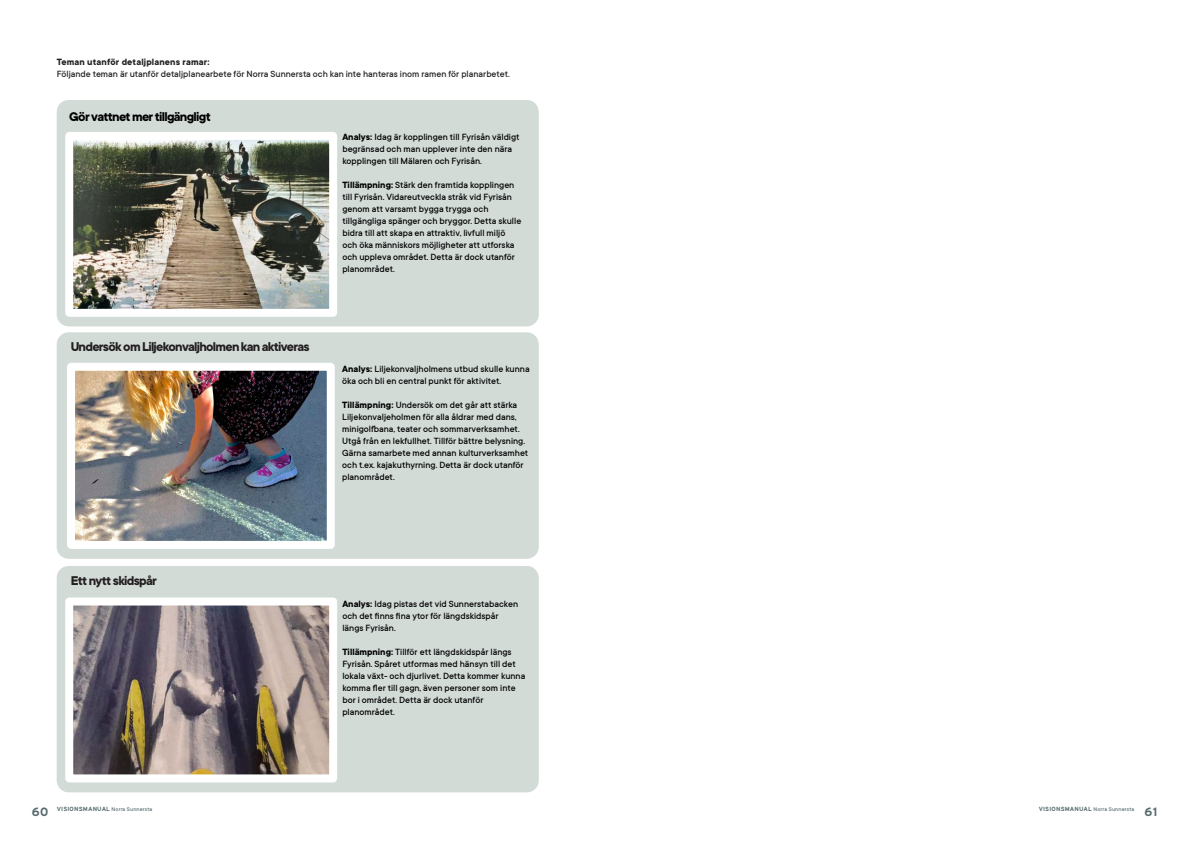
<style>
.page{position:relative;width:1191px;height:842px;background:#fff}
.page>*{position:absolute;margin:0;border:0;box-sizing:border-box;transform-origin:0 0}
.Rubrik_för_visuella{font:700 14px "TT Commons";letter-spacing:-.05em;color:#231f20}
.Rubrik_för_visuella-2{font:700 14px "TT Commons";letter-spacing:-.05em;color:#000}
.t1{font:700 12px "Interstate";color:#586c70}
.Text_för_visuella_ex{font:500 10px/12px "TT Commons";color:#000}
.Text_för_visuella_ex-2{font:500 10px "TT Commons";color:#231f20}
.Underrubrik_i_brödte{font:700 10px "TT Commons";letter-spacing:.015em;color:#231f20}
.t2{font:500 6px "TT Commons";letter-spacing:.025em;color:#586c70}
.s1{font-weight:700}
.s2{font-family:"Interstate";font-weight:700}
.s3{font-family:"Interstate";font-weight:700;font-size:12px}
</style>
<div class="page">
<div style="left:57px;top:332px;width:482px;height:227px;background:#d3dbd7;border-radius:12px"></div>
<img style="left:76px;top:372px;width:250px;height:168px">
<div style="left:67px;top:363px;width:268px;height:186px;border:8px solid #fff"></div>
<div style="left:57px;top:566px;width:482px;height:226px;background:#d3dbd7;border-radius:12px"></div>
<img style="left:74px;top:606px;width:254px;height:167px">
<div style="left:65px;top:597px;width:272px;height:185px;border:8px solid #fff"></div>
<div style="left:57px;top:100px;width:482px;height:226px;background:#d3dbd7;border-radius:12px"></div>
<img style="left:74px;top:141px;width:254px;height:167px">
<div style="left:65px;top:132px;width:272px;height:185px;border:8px solid #fff"></div>
<p class="Underrubrik_i_brödte" style="left:57px;top:55px;width:154px">Teman utanför detaljplanens ramar:</p>
<p class="Text_för_visuella_ex-2" style="left:57px;top:68px;width:454px">Följande teman är utanför detaljplanearbete för Norra Sunnersta och kan inte hanteras inom ramen för planarbetet.</p>
<p class="Rubrik_för_visuella-2" style="left:69px;top:108px;width:143px">Gör vattnet mer tillgängligt</p>
<p class="Rubrik_för_visuella" style="left:71px;top:338px;width:241px">Undersök om Liljekonvaljholmen kan aktiveras</p>
<p class="Text_för_visuella_ex" style="left:342px;top:131px;width:179px"><span class="s1">Analys:</span> Idag är kopplingen till Fyrisån väldigt begränsad och man upplever inte den nära kopplingen till Mälaren och Fyrisån.</p>
<p class="Text_för_visuella_ex" style="left:342px;top:179px;width:180px"><span class="s1">Tillämpning:</span> Stärk den framtida kopplingen till Fyrisån. Vidareutveckla stråk vid Fyrisån genom att varsamt bygga trygga och tillgängliga spänger och bryggor. Detta skulle bidra till att skapa en attraktiv, livfull miljö och öka människors möjligheter att utforska och uppleva området. Detta är dock utanför planområdet.</p>
<p class="Text_för_visuella_ex" style="left:342px;top:363px;width:189px"><span class="s1">Analys:</span> Liljekonvaljholmens utbud skulle kunna öka och bli en central punkt för aktivitet.</p>
<p class="Text_för_visuella_ex" style="left:342px;top:399px;width:188px"><span class="s1">Tillämpning:</span> Undersök om det går att stärka Liljekonvaljeholmen för alla åldrar med dans, minigolfbana, teater och sommarverksamhet.<br>Utgå från en lekfullhet. Tillför bättre belysning.<br>Gärna samarbete med annan kulturverksamhet och t.ex. kajakuthyrning. Detta är dock utanför planområdet.</p>
<p class="Rubrik_för_visuella" style="left:71px;top:571px;width:88px">Ett nytt skidspår</p>
<p class="t1" style="left:32px;top:804px;width:18px">60</p>
<p class="t2" style="left:57px;top:806px;width:97px"><span class="s2">VISIONSMANUAL</span> Norra Sunnersta</p>
<p class="Text_för_visuella_ex" style="left:342px;top:598px;width:177px"><span class="s1">Analys:</span> Idag pistas det vid Sunnerstabacken och det finns fina ytor för längdskidspår längs Fyrisån.</p>
<p class="Text_för_visuella_ex" style="left:342px;top:646px;width:184px"><span class="s1">Tillämpning:</span> Tillför ett längdskidspår längs Fyrisån. Spåret utformas med hänsyn till det lokala växt- och djurlivet. Detta kommer kunna komma fler till gagn, även personer som inte bor i området. Detta är dock utanför planområdet.</p>
<p class="t2" style="left:1038px;top:806px;width:120px"><span class="s2">VISIONSMANUAL</span> Norra Sunnersta <span class="s3">61</span></p>
</div>
